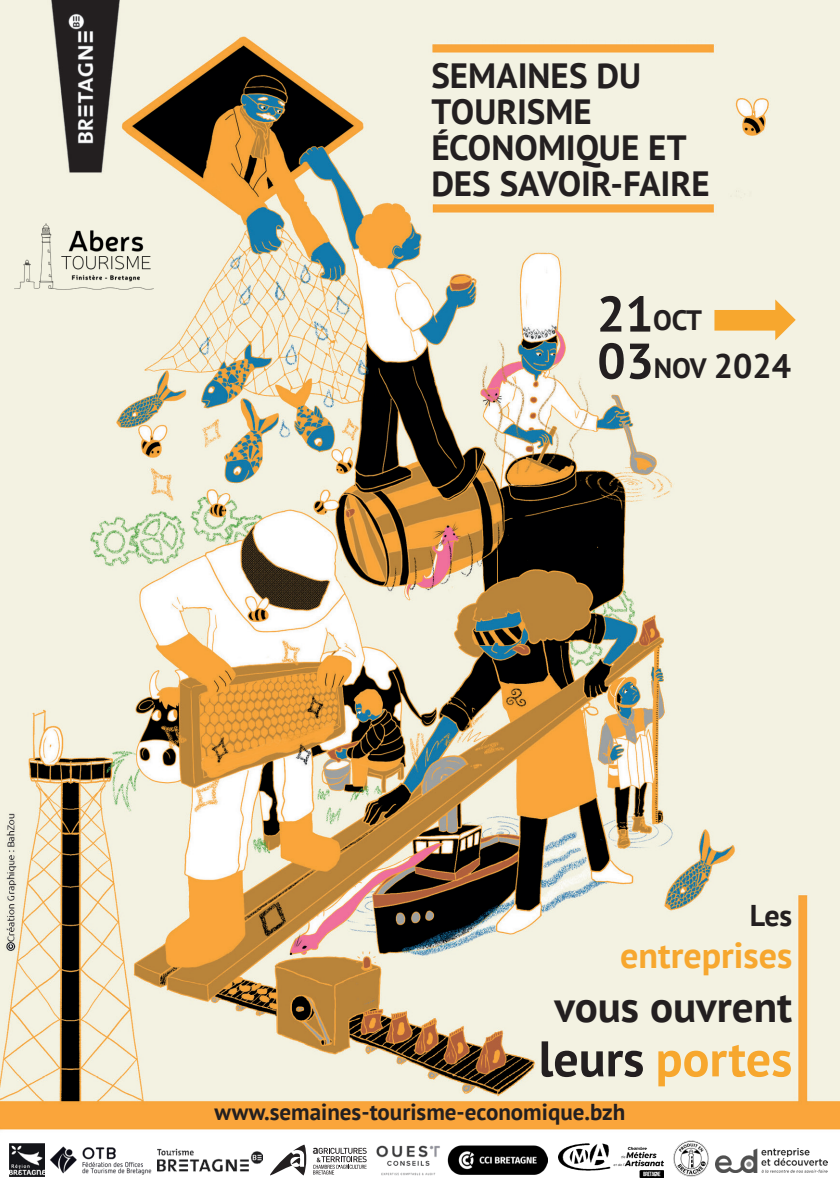
<style>
.page{position:relative;width:840px;height:1191px;background:#fff}
.page>*{position:absolute;margin:0;border:0;box-sizing:border-box;transform-origin:0 0}
.t1{font:700 50px "PT Sans";color:#f7a72e}
.t2{font:700 50px "PT Sans";color:#231f20}
.t3{font:700 43px "PT Sans";color:#231f20}
.t4{font:700 36px "PT Sans";color:#f7a72e}
.t5{font:700 35px "PT Sans";color:#231f20}
.t6{font:700 34px "PT Sans";color:#231f20}
.t7{font:700 30px "PT Sans";color:#231f20}
.t8{font:700 28px "PT Sans";letter-spacing:-.02em;color:#231f20}
.t9{font:700 23px "PT Sans";color:#231f20}
.s1{color:#231f20}
</style>
<div class="page">
<img style="left:0;top:0;width:839px;height:1178px">
<svg style="left:714px;top:299px;width:81px;height:41px"></svg>
<svg style="left:270px;top:1144px;width:36px;height:31px"></svg>
<svg style="left:313px;top:1147px;width:53px;height:27px"></svg>
<img style="left:558px;top:1143px;width:97px;height:34px">
<img style="left:10px;top:1143px;width:34px;height:33px">
<img style="left:47px;top:1126px;width:109px;height:52px">
<img style="left:157px;top:1144px;width:105px;height:31px">
<img style="left:447px;top:1146px;width:100px;height:28px">
<img style="left:655px;top:1119px;width:74px;height:59px">
<img style="left:714px;top:1148px;width:113px;height:24px">
<img style="left:375px;top:1123px;width:66px;height:55px">
<img style="left:6px;top:183px;width:156px;height:147px">
<p class="t5" style="left:431px;top:52px;width:211px">SEMAINES DU</p>
<p class="t5" style="left:431px;top:88px;width:162px">TOURISME</p>
<p class="t5" style="left:431px;top:124px;width:257px">ÉCONOMIQUE ET</p>
<p class="t5" style="left:431px;top:160px;width:280px">DES SAVOIR-FAIRE</p>
<p class="t2" style="left:596px;top:281px;width:58px">21</p>
<p class="t2" style="left:597px;top:328px;width:58px">03</p>
<p class="t8" style="left:652px;top:302px;width:51px">OCT</p>
<p class="t8" style="left:653px;top:349px;width:54px">NOV</p>
<p class="t6" style="left:713px;top:343px;width:79px">2024</p>
<p class="t7" style="left:749px;top:896px;width:44px">Les</p>
<p class="t4" style="left:620px;top:932px;width:173px">entreprises</p>
<p class="t3" style="left:554px;top:979px;width:239px">vous ouvrent</p>
<p class="t1" style="left:538px;top:1025px;width:255px"><span class="s1">leurs</span> portes</p>
<p class="t9" style="left:214px;top:1097px;width:412px">www.semaines-tourisme-economique.bzh</p>
</div>
